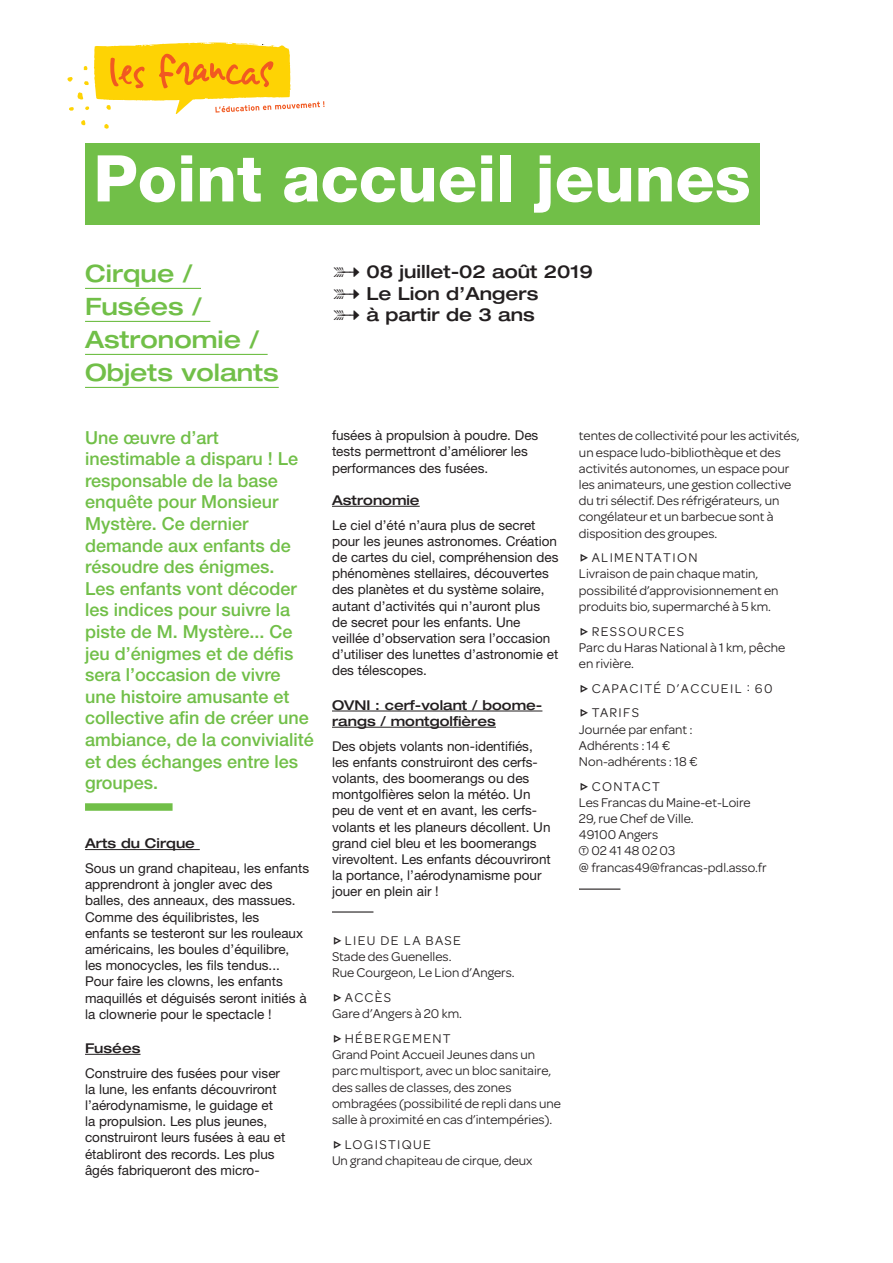
<style>
.page{position:relative;width:893px;height:1263px;background:#fff}
.page>*{position:absolute;margin:0;border:0;box-sizing:border-box;transform-origin:0 0}
.t1{font:800 64.5px "Helvetica Neue";color:#fff}
.t2{font:500 expanded 24px/33px "Helvetica Neue";color:#71bf48}
.t3{font:500 18px/21.6px "Helvetica Neue";color:#71bf48}
.t4{font:500 expanded 18px "Helvetica Neue";color:#231f20}
.t5{font:13.5px/16.2px "Helvetica Neue";color:#231f20}
.t6{font:13.5px/16.2px "Omnes";color:#231f20}
.t7{font:500 expanded 13.5px/16.2px "Helvetica Neue";color:#231f20}
.t8{font:13.5px/24.8px "Omnes";letter-spacing:.1em;color:#231f20}
.s1{font-family:"Omnes";font-weight:400;font-stretch:normal}
</style>
<div class="page">
<div style="left:85px;top:144px;width:674px;height:81px;background:#71bf48"></div>
<hr style="left:85px;top:849px;width:115px;height:1px;background:#231f20">
<hr style="left:85px;top:1054px;width:56px;height:1px;background:#231f20">
<div style="left:85px;top:803px;width:88px;height:8px;background:#71bf48"></div>
<hr style="left:332px;top:506px;width:88px;height:1px;background:#231f20">
<hr style="left:332px;top:711px;width:210px;height:1px;background:#231f20">
<hr style="left:332px;top:727px;width:164px;height:1px;background:#231f20">
<hr style="left:332px;top:911px;width:41px;height:1px;background:#231f20">
<hr style="left:579px;top:888px;width:41px;height:2px;background:#231f20">
<hr style="left:85px;top:288px;width:116px;height:1px;background:#71bf48">
<hr style="left:85px;top:321px;width:125px;height:1px;background:#71bf48">
<hr style="left:85px;top:354px;width:183px;height:1px;background:#71bf48">
<hr style="left:85px;top:387px;width:194px;height:1px;background:#71bf48">
<svg style="left:81px;top:120px;width:4px;height:5px"></svg>
<svg style="left:104px;top:124px;width:5px;height:5px"></svg>
<svg style="left:67px;top:43px;width:258px;height:71px"></svg>
<h1 class="t1" style="left:94px;top:140px;width:659px">Point accueil jeunes</h1>
<h2 class="t2" style="left:85px;top:257px;width:195px">Cirque /<br>Fusées /<br>Astronomie /<br>Objets volants</h2>
<h3 class="t4" style="left:333px;top:260px;width:261px"><span class="s1">•••</span> 08 juillet-02 août 2019</h3>
<h3 class="t4" style="left:333px;top:282px;width:207px"><span class="s1">•••</span> Le Lion d’Angers</h3>
<h3 class="t4" style="left:333px;top:304px;width:203px"><span class="s1">•••</span> à partir de 3 ans</h3>
<p class="t3" style="left:85px;top:426px;width:230px">Une œuvre d’art inestimable a disparu ! Le responsable de la base enquête pour Monsieur<br>Mystère. Ce dernier demande aux enfants de résoudre des énigmes.<br>Les enfants vont décoder les indices pour suivre la piste de M. Mystère... Ce jeu d’énigmes et de défis sera l’occasion de vivre une histoire amusante et collective afin de créer une ambiance, de la convivialité et des échanges entre les groupes.</p>
<p class="t7" style="left:85px;top:835px;width:111px">Arts du Cirque</p>
<p class="t5" style="left:85px;top:860px;width:226px">Sous un grand chapiteau, les enfants apprendront à jongler avec des balles, des anneaux, des massues.<br>Comme des équilibristes, les<br>enfants se testeront sur les rouleaux américains, les boules d’équilibre, les monocycles, les fils tendus...<br>Pour faire les clowns, les enfants maquillés et déguisés seront initiés à la clownerie pour le spectacle !</p>
<p class="t7" style="left:85px;top:1040px;width:57px">Fusées</p>
<p class="t5" style="left:85px;top:1064px;width:202px">Construire des fusées pour viser la lune, les enfants découvriront l’aérodynamisme, le guidage et la propulsion. Les plus jeunes, construiront leurs fusées à eau et établiront des records. Les plus âgés fabriqueront des micro-</p>
<p class="t5" style="left:332px;top:427px;width:208px">fusées à propulsion à poudre. Des tests permettront d’améliorer les performances des fusées.</p>
<p class="t7" style="left:332px;top:492px;width:89px">Astronomie</p>
<p class="t5" style="left:332px;top:516px;width:228px">Le ciel d’été n’aura plus de secret pour les jeunes astronomes. Création de cartes du ciel, compréhension des phénomènes stellaires, découvertes des planètes et du système solaire, autant d’activités qui n’auront plus de secret pour les enfants. Une veillée d’observation sera l’occasion d’utiliser des lunettes d’astronomie et des télescopes.</p>
<p class="t7" style="left:332px;top:696px;width:212px">OVNI : cerf-volant / boome&shy;rangs / montgolfières</p>
<p class="t5" style="left:332px;top:737px;width:220px">Des objets volants non-identifiés, les enfants construiront des cerfs&shy;volants, des boomerangs ou des montgolfières selon la météo. Un peu de vent et en avant, les cerfs&shy;volants et les planeurs décollent. Un grand ciel bleu et les boomerangs virevoltent. Les enfants découvriront la portance, l’aérodynamisme pour jouer en plein air !</p>
<p class="t6" style="left:332px;top:932px;width:184px;text-indent:13px">LIEU DE LA BASE<br>Stade des Guenelles.<br>Rue Courgeon, Le Lion d’Angers.</p>
<p class="t6" style="left:332px;top:989px;width:132px;text-indent:13px">ACCÈS<br>Gare d’Angers à 20 km.</p>
<p class="t6" style="left:332px;top:1030px;width:230px;text-indent:13px">HÉBERGEMENT<br>Grand Point Accueil Jeunes dans un parc multisport, avec un bloc sanitaire, des salles de classes, des zones ombragées (possibilité de repli dans une salle à proximité en cas d’intempéries).</p>
<p class="t6" style="left:332px;top:1135px;width:202px;text-indent:13px">LOGISTIQUE<br>Un grand chapiteau de cirque, deux</p>
<p class="t6" style="left:579px;top:427px;width:222px">tentes de collectivité pour les activités, un espace ludo-bibliothèque et des activités autonomes, un espace pour les animateurs, une gestion collective du tri sélectif. Des réfrigérateurs, un congélateur et un barbecue sont à disposition des groupes.</p>
<p class="t6" style="left:579px;top:549px;width:201px;text-indent:13px">ALIMENTATION<br>Livraison de pain chaque matin, possibilité d’approvisionnement en produits bio, supermarché à 5 km.</p>
<p class="t6" style="left:579px;top:622px;width:208px;text-indent:13px">RESSOURCES<br>Parc du Haras National à 1 km, pêche en rivière.</p>
<p class="t8" style="left:592px;top:675px;width:182px">CAPACITÉ D’ACCUEIL : 60<br>TARIFS</p>
<p class="t6" style="left:579px;top:720px;width:120px">Journée par enfant :<br>Adhérents : 14 €<br>Non-adhérents : 18 €</p>
<p class="t6" style="left:579px;top:777px;width:189px;text-indent:13px">CONTACT<br>Les Francas du Maine-et-Loire<br>29, rue Chef de Ville.<br>49100 Angers<br>T 02 41 48 02 03<br>@ francas49@francas-pdl.asso.fr</p>
</div>
